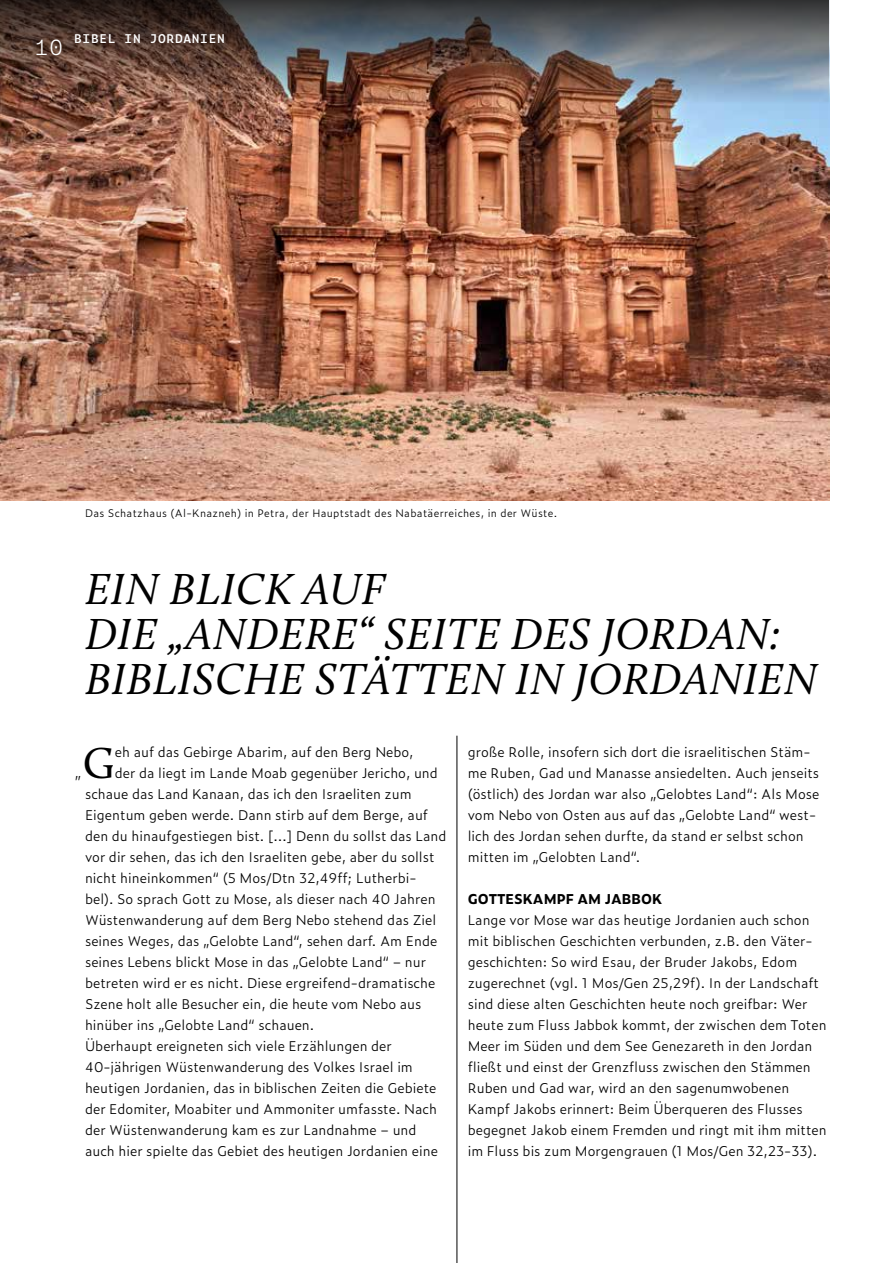
<style>
.page{position:relative;width:893px;height:1263px;background:#fff}
.page>*{position:absolute;margin:0;border:0;box-sizing:border-box;transform-origin:0 0}
.t1{font:italic 45px/45px "Calluna";letter-spacing:.015em;color:#000}
.t2{font:44.85px "Calluna";color:#000}
.t3{font:300 21px "Zeitung Mono Pro";color:#fff}
.t4{font:300 13.5px/21px "Zeitung Pro";color:#000}
.t5{font:700 13.5px "Zeitung Pro";color:#000}
.t6{font:600 12px "Zeitung Mono Pro";color:#fff}
.t7{font:300 10.5px "Zeitung Pro";letter-spacing:.03em;color:#000}
</style>
<div class="page">
<img style="left:0;top:103px;width:829px;height:397px">
<img style="left:0;top:0;width:829px;height:103px">
<hr style="left:457px;top:736px;width:1px;height:527px;background:#000">
<h3 class="t3" style="left:34px;top:30px;width:31px">10</h3>
<p class="t6" style="left:74px;top:28px;width:153px">BIBEL IN JORDANIEN</p>
<p class="t7" style="left:85px;top:505px;width:474px">Das Schatzhaus (Al-Knazneh) in Petra, der Hauptstadt des Nabatäerreiches, in der Wüste.</p>
<h1 class="t1" style="left:85px;top:566px;width:733px">EIN BLICK AUF<br>DIE „ANDERE“ SEITE DES JORDAN:<br>BIBLISCHE STÄTTEN IN JORDANIEN</h1>
<h2 class="t2" style="left:83px;top:736px;width:33px">G</h2>
<p class="t4" style="left:115px;top:741px;width:300px">eh auf das Gebirge Abarim, auf den Berg Nebo,</p>
<p class="t4" style="left:115px;top:762px;width:325px">der da liegt im Lande Moab gegenüber Jericho, und</p>
<p class="t4" style="left:85px;top:783px;width:328px">schaue das Land Kanaan, das ich den Israeliten zum</p>
<p class="t4" style="left:85px;top:804px;width:345px">Eigentum geben werde. Dann stirb auf dem Berge, auf</p>
<p class="t4" style="left:85px;top:825px;width:363px">den du hinaufgestiegen bist. […] Denn du sollst das Land</p>
<p class="t4" style="left:85px;top:846px;width:351px">vor dir sehen, das ich den Israeliten gebe, aber du sollst</p>
<p class="t4" style="left:85px;top:867px;width:333px">nicht hineinkommen“ (5 Mos/Dtn 32,49ff; Lutherbi-</p>
<p class="t4" style="left:85px;top:888px;width:352px">bel). So sprach Gott zu Mose, als dieser nach 40 Jahren</p>
<p class="t4" style="left:85px;top:909px;width:353px">Wüstenwanderung auf dem Berg Nebo stehend das Ziel</p>
<p class="t4" style="left:85px;top:930px;width:354px">seines Weges, das „Gelobte Land“, sehen darf. Am Ende</p>
<p class="t4" style="left:85px;top:951px;width:343px">seines Lebens blickt Mose in das „Gelobte Land“ – nur</p>
<p class="t4" style="left:85px;top:972px;width:352px">betreten wird er es nicht. Diese ergreifend-dramatische</p>
<p class="t4" style="left:85px;top:993px;width:338px">Szene holt alle Besucher ein, die heute vom Nebo aus</p>
<p class="t4" style="left:85px;top:1014px;width:231px">hinüber ins „Gelobte Land“ schauen.</p>
<p class="t4" style="left:85px;top:1035px;width:308px">Überhaupt ereigneten sich viele Erzählungen der</p>
<p class="t4" style="left:85px;top:1056px;width:329px">40-jährigen Wüstenwanderung des Volkes Israel im</p>
<p class="t4" style="left:85px;top:1077px;width:353px">heutigen Jordanien, das in biblischen Zeiten die Gebiete</p>
<p class="t4" style="left:85px;top:1098px;width:353px">der Edomiter, Moabiter und Ammoniter umfasste. Nach</p>
<p class="t4" style="left:85px;top:1119px;width:333px">der Wüstenwanderung kam es zur Landnahme – und</p>
<p class="t4" style="left:85px;top:1140px;width:354px">auch hier spielte das Gebiet des heutigen Jordanien eine</p>
<p class="t4" style="left:75px;top:762px;width:8px">„</p>
<p class="t4" style="left:468px;top:741px;width:353px">große Rolle, insofern sich dort die israelitischen Stäm&shy;me Ruben, Gad und Manasse ansiedelten. Auch jenseits (östlich) des Jordan war also „Gelobtes Land“: Als Mose vom Nebo von Osten aus auf das „Gelobte Land“ west&shy;lich des Jordan sehen durfte, da stand er selbst schon mitten im „Gelobten Land“.</p>
<p class="t5" style="left:468px;top:888px;width:196px">GOTTESKAMPF AM JABBOK</p>
<p class="t4" style="left:468px;top:909px;width:361px">Lange vor Mose war das heutige Jordanien auch schon mit biblischen Geschichten verbunden, z.B. den Väter&shy;geschichten: So wird Esau, der Bruder Jakobs, Edom zugerechnet (vgl. 1 Mos/Gen 25,29f). In der Landschaft sind diese alten Geschichten heute noch greifbar: Wer heute zum Fluss Jabbok kommt, der zwischen dem Toten Meer im Süden und dem See Genezareth in den Jordan fließt und einst der Grenzfluss zwischen den Stämmen Ruben und Gad war, wird an den sagenumwobenen Kampf Jakobs erinnert: Beim Überqueren des Flusses begegnet Jakob einem Fremden und ringt mit ihm mitten im Fluss bis zum Morgengrauen (1 Mos/Gen 32,23-33).</p>
</div>
